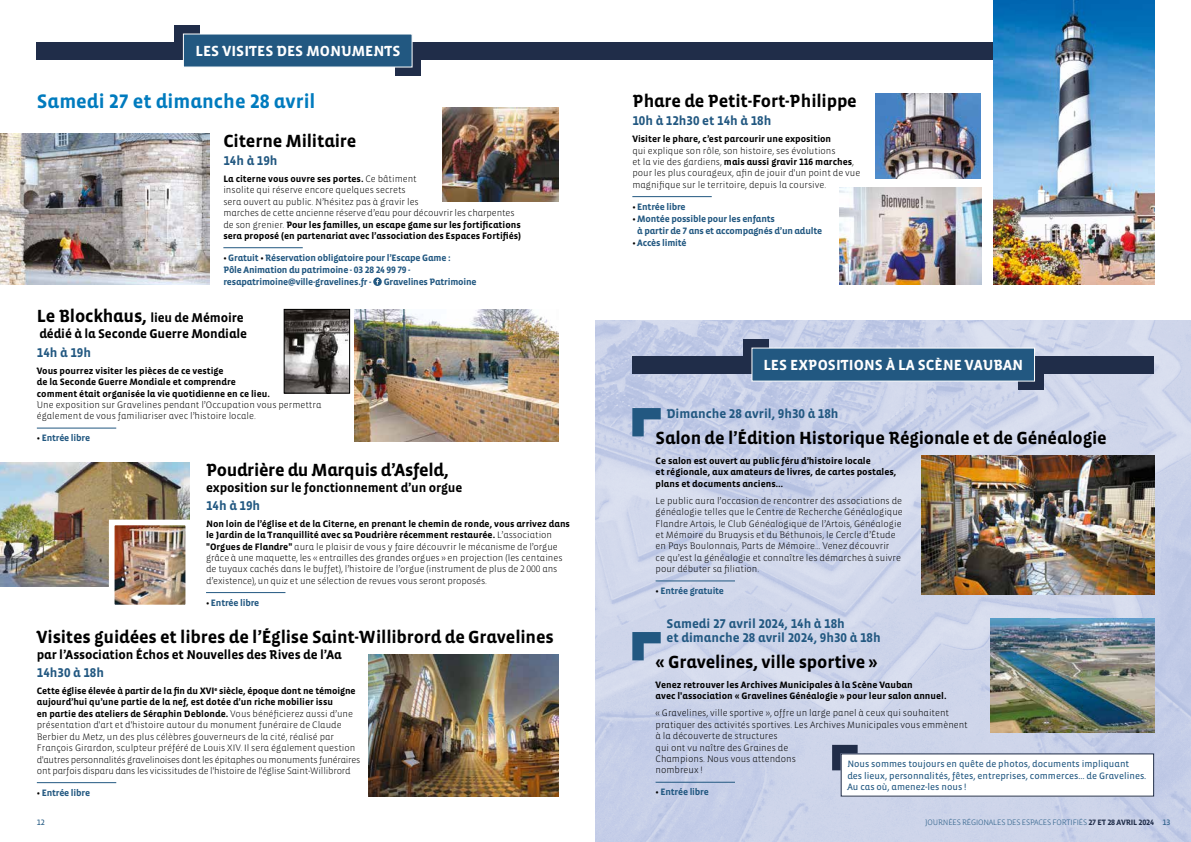
<style>
.page{position:relative;width:1191px;height:842px;background:#fff}
.page>*{position:absolute;margin:0;border:0;box-sizing:border-box;transform-origin:0 0}
.t1{font:700 20px "Vista Sans Alt";color:#007bbe}
.t2{font:700 18px "Vista Sans Alt";letter-spacing:-.01em;color:#000}
.t3{font:700 15px "Vista Sans Alt";color:#fff}
.t4{font:700 13px/16px "Vista Sans Alt";letter-spacing:-.01em;color:#000}
.t5{font:700 13px "Vista Sans Alt";color:#225881}
.t6{font:300 9.5px/11.4px "Vista Sans Alt";color:#000}
.t7{font:700 9.5px/11.4px "Vista Sans Alt";color:#000}
.t8{font:700 9.5px/12px "Vista Sans Alt";letter-spacing:-.02em;color:#225881}
.t9{font:9.5px/11.4px "Vista Sans Alt Reg";color:#225881}
.t10{font:300 8px "Vista Sans Alt";letter-spacing:-.02em;color:#225881}
.t11{font:8px "Vista Sans Alt Reg";color:#225881}
.s1{font-weight:700}
.s2{color:#000}
.s3{font-size:18px}
.s4{font-weight:700;color:#202d49}
.s5{font-family:"Vista Sans Alt Reg";font-weight:400}
</style>
<div class="page">
<img style="left:355px;top:309px;width:203px;height:132px">
<img style="left:595px;top:320px;width:596px;height:522px">
<div style="left:37px;top:42px;width:964px;height:17px;background:#202d49"></div>
<div style="left:174px;top:25px;width:26px;height:26px;background:#202d49"></div>
<div style="left:395px;top:51px;width:26px;height:25px;background:#202d49"></div>
<div style="left:183px;top:34px;width:229px;height:34px;background:#225881;border:1px solid #fff"></div>
<hr style="left:223px;top:247px;width:80px;height:1px;background:#225881">
<svg style="left:373px;top:277px;width:9px;height:9px"></svg>
<svg style="left:376px;top:279px;width:3px;height:5px"></svg>
<hr style="left:37px;top:428px;width:79px;height:1px;background:#225881">
<hr style="left:632px;top:196px;width:79px;height:1px;background:#225881">
<hr style="left:206px;top:592px;width:79px;height:1px;background:#225881">
<hr style="left:655px;top:581px;width:80px;height:1px;background:#225881">
<hr style="left:655px;top:782px;width:80px;height:1px;background:#225881">
<img style="left:0;top:133px;width:209px;height:152px">
<img style="left:442px;top:108px;width:116px;height:93px">
<div style="left:632px;top:356px;width:522px;height:17px;background:#202d49"></div>
<div style="left:743px;top:339px;width:25px;height:26px;background:#202d49"></div>
<div style="left:1018px;top:365px;width:25px;height:25px;background:#202d49"></div>
<div style="left:751px;top:348px;width:284px;height:34px;background:#225881;border:1px solid #fff"></div>
<img style="left:922px;top:455px;width:232px;height:139px">
<img style="left:990px;top:618px;width:164px;height:114px">
<svg style="left:832px;top:745px;width:25px;height:25px"></svg>
<div style="left:841px;top:754px;width:312px;height:42px;background:#fff"></div>
<svg style="left:632px;top:408px;width:28px;height:28px"></svg>
<svg style="left:632px;top:632px;width:28px;height:28px"></svg>
<hr style="left:37px;top:782px;width:79px;height:1px;background:#225881">
<img style="left:993px;top:0;width:161px;height:285px">
<img style="left:369px;top:655px;width:189px;height:141px">
<img style="left:840px;top:187px;width:141px;height:98px">
<img style="left:875px;top:94px;width:105px;height:84px">
<img style="left:0;top:462px;width:189px;height:124px">
<img style="left:286px;top:311px;width:62px;height:80px">
<div style="left:284px;top:309px;width:66px;height:84px;border:1px solid #000"></div>
<img style="left:106px;top:517px;width:84px;height:88px">
<h3 class="t3" style="left:196px;top:43px;width:206px">LES VISITES DES MONUMENTS</h3>
<h1 class="t1" style="left:37px;top:92px;width:280px">Samedi 27 et dimanche 28 avril</h1>
<h2 class="t2" style="left:223px;top:131px;width:134px">Citerne Militaire</h2>
<h3 class="t5" style="left:223px;top:154px;width:56px">14h à 19h</h3>
<p class="t6" style="left:223px;top:173px;width:299px"><span class="s1">La citerne vous ouvre ses portes.</span> Ce bâtiment<br>insolite qui réserve encore quelques secrets<br>sera ouvert au public. N’hésitez pas à gravir les<br>marches de cette ancienne réserve d’eau pour découvrir les charpentes de son grenier. <span class="s1">Pour les familles, un escape game sur les fortifications sera proposé (en partenariat avec l’association des Espaces Fortifiés)</span></p>
<p class="t8" style="left:223px;top:252px;width:229px"><span class="s2">•</span> Gratuit <span class="s2">•</span> Réservation obligatoire pour l’Escape Game :<br>Pôle Animation du patrimoine - 03 28 24 99 79 - resapatrimoine@ville-gravelines.fr -</p>
<p class="t8" style="left:384px;top:276px;width:94px">Gravelines Patrimoine</p>
<h3 class="t4" style="left:37px;top:310px;width:212px"><span class="s3">Le Blockhaus,</span> lieu de Mémoire dédié à la Seconde Guerre Mondiale</h3>
<h3 class="t5" style="left:37px;top:346px;width:56px">14h à 19h</h3>
<p class="t7" style="left:37px;top:365px;width:235px">Vous pourrez visiter les pièces de ce vestige<br>de la Seconde Guerre Mondiale et comprendre comment était organisée la vie quotidienne en ce lieu.</p>
<p class="t6" style="left:37px;top:399px;width:286px">Une exposition sur Gravelines pendant l’Occupation vous permettra également de vous familiariser avec l’histoire locale.</p>
<p class="t8" style="left:37px;top:432px;width:55px"><span class="s2">•</span> Entrée libre</p>
<h2 class="t2" style="left:206px;top:460px;width:244px">Poudrière du Marquis d’Asfeld,</h2>
<h3 class="t4" style="left:206px;top:479px;width:258px">exposition sur le fonctionnement d’un orgue</h3>
<h3 class="t5" style="left:206px;top:499px;width:56px">14h à 19h</h3>
<p class="t6" style="left:206px;top:518px;width:365px"><span class="s1">Non loin de l’église et de la Citerne, en prenant le chemin de ronde, vous arrivez dans le Jardin de la Tranquillité avec sa Poudrière récemment restaurée.</span> L’association <span class="s1">"Orgues de Flandre"</span> aura le plaisir de vous y faire découvrir le mécanisme de l’orgue grâce à une maquette, les « entrailles des grandes orgues » en projection (les centaines de tuyaux cachés dans le buffet), l’histoire de l’orgue (instrument de plus de 2 000 ans d’existence), un quiz et une sélection de revues vous seront proposés.</p>
<p class="t8" style="left:206px;top:597px;width:55px"><span class="s2">•</span> Entrée libre</p>
<h2 class="t2" style="left:632px;top:92px;width:226px">Phare de Petit-Fort-Philippe</h2>
<h3 class="t5" style="left:632px;top:114px;width:140px">10h à 12h30 et 14h à 18h</h3>
<p class="t7" style="left:632px;top:134px;width:200px">Visiter le phare, c’est parcourir une exposition</p>
<p class="t6" style="left:632px;top:145px;width:229px">qui explique son rôle, son histoire, ses évolutions<br>et la vie des gardiens, <span class="s1">mais aussi gravir 116 marches</span>, pour les plus courageux, afin de jouir d'un point de vue magnifique sur le territoire, depuis la coursive.</p>
<p class="t8" style="left:632px;top:201px;width:55px"><span class="s2">•</span> Entrée libre</p>
<p class="t8" style="left:637px;top:213px;width:186px;text-indent:-5px"><span class="s2">•</span> Montée possible pour les enfants<br>à partir de 7 ans et accompagnés d’un adulte</p>
<p class="t8" style="left:632px;top:237px;width:56px"><span class="s2">•</span> Accès limité</p>
<h3 class="t3" style="left:763px;top:357px;width:261px">LES EXPOSITIONS À LA SCÈNE VAUBAN</h3>
<h3 class="t5" style="left:666px;top:407px;width:174px">Dimanche 28 avril, 9h30 à 18h</h3>
<h2 class="t2" style="left:655px;top:429px;width:453px">Salon de l’Édition Historique Régionale et de Généalogie</h2>
<p class="t7" style="left:655px;top:455px;width:242px">Ce salon est ouvert au public féru d’histoire locale<br>et régionale, aux amateurs de livres, de cartes postales, plans et documents anciens…</p>
<p class="t6" style="left:655px;top:495px;width:249px">Le public aura l’occasion de rencontrer des associations de généalogie telles que le Centre de Recherche Généalogique Flandre Artois, le Club Généalogique de l’Artois, Généalogie et Mémoire du Bruaysis et du Béthunois, le Cercle d’Étude en Pays Boulonnais, Parts de Mémoire… Venez découvrir<br>ce qu’est la généalogie et connaître les démarches à suivre pour débuter sa filiation.</p>
<p class="t8" style="left:655px;top:585px;width:70px"><span class="s2">•</span> Entrée gratuite</p>
<h3 class="t5" style="left:666px;top:617px;width:180px">Samedi 27 avril 2024, 14h à 18h</h3>
<h2 class="t2" style="left:37px;top:627px;width:518px">Visites guidées et libres de l’Église Saint-Willibrord de Gravelines</h2>
<h3 class="t5" style="left:666px;top:631px;width:216px">et dimanche 28 avril 2024, 9h30 à 18h</h3>
<h3 class="t4" style="left:37px;top:647px;width:306px">par l’Association Échos et Nouvelles des Rives de l’Aa</h3>
<h3 class="t5" style="left:37px;top:666px;width:69px">14h30 à 18h</h3>
<p class="t6" style="left:37px;top:685px;width:325px"><span class="s1">Cette église élevée à partir de la fin du XVI</span><sup>e</sup> <span class="s1">siècle, époque dont ne témoigne aujourd’hui qu’une partie de la nef, est dotée d’un riche mobilier issu<br>en partie des ateliers de Séraphin Deblonde.</span> Vous bénéficierez aussi d’une présentation d'art et d'histoire autour du monument funéraire de Claude Berbier du Metz, un des plus célèbres gouverneurs de la cité, réalisé par François Girardon, sculpteur préféré de Louis XIV. Il sera également question d'autres personnalités gravelinoises dont les épitaphes ou monuments funéraires ont parfois disparu dans les vicissitudes de l'histoire de l'église Saint-Willibrord</p>
<p class="t8" style="left:37px;top:787px;width:55px"><span class="s2">•</span> Entrée libre</p>
<h2 class="t2" style="left:655px;top:653px;width:224px">« Gravelines, ville sportive »</h2>
<p class="t7" style="left:655px;top:679px;width:292px">Venez retrouver les Archives Municipales à la Scène Vauban<br>avec l'association « Gravelines Généalogie » pour leur salon annuel.</p>
<p class="t6" style="left:655px;top:708px;width:314px">« Gravelines, ville sportive », offre un large panel à ceux qui souhaitent pratiquer des activités sportives. Les Archives Municipales vous emmènent à la découverte de structures<br>qui ont vu naître des Graines de<br>Champions. Nous vous attendons<br>nombreux !</p>
<p class="t8" style="left:655px;top:786px;width:55px"><span class="s2">•</span> Entrée libre</p>
<p class="t9" style="left:847px;top:758px;width:300px">Nous sommes toujours en quête de photos, documents impliquant des lieux, personnalités, fêtes, entreprises, commerces… de Gravelines.<br>Au cas où, amenez-les nous !</p>
<p class="t11" style="left:37px;top:818px;width:9px">12</p>
<p class="t10" style="left:925px;top:818px;width:247px">JOURNÉES RÉGIONALES DES ESPACES FORTIFIÉS <span class="s4">27 ET 28 AVRIL 2024</span> <span class="s5">13</span></p>
</div>
